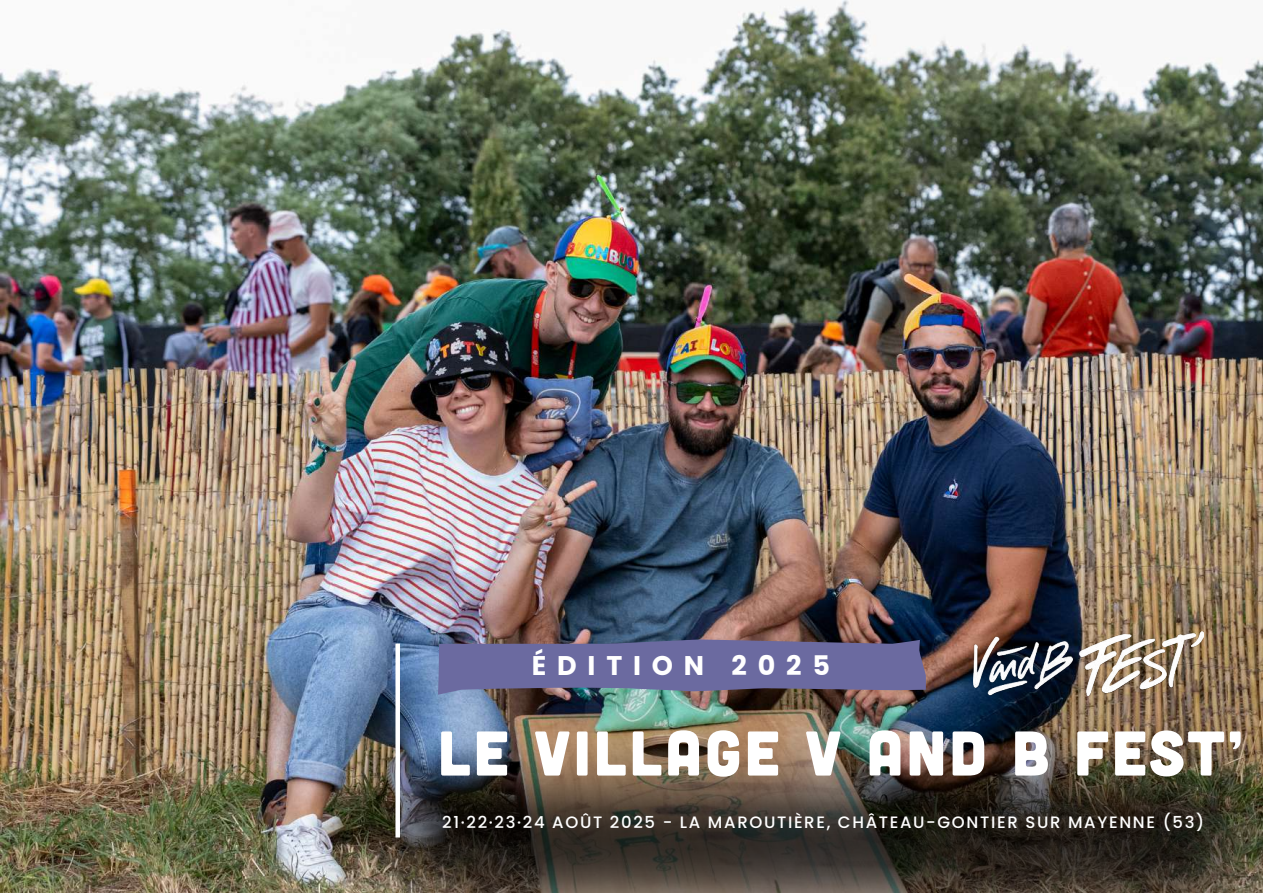
<style>
.page{position:relative;width:1263px;height:893px;background:#fff}
.page>*{position:absolute;margin:0;border:0;box-sizing:border-box;transform-origin:0 0}
.t1{font:63px "Cubano";letter-spacing:.05em;color:#fff}
.t2{font:700 27px "Poppins";letter-spacing:.4em;color:#fff}
.t3{font:500 16.5px "Poppins";letter-spacing:.1em;color:#fff}
</style>
<div class="page">
<img style="left:0;top:0;width:1263px;height:893px">
<img style="left:332px;top:721px;width:931px;height:172px">
<img style="left:438px;top:639px;width:488px;height:56px">
<img style="left:974px;top:631px;width:229px;height:65px">
<div style="left:395px;top:644px;width:5px;height:193px;background:#fff"></div>
<h2 class="t2" style="left:532px;top:650px;width:300px">ÉDITION 2025</h2>
<h1 class="t1" style="left:438px;top:713px;width:806px">LE VILLAGE V AND B FEST’</h1>
<p class="t3" style="left:442px;top:812px;width:763px">21·22·23·24 AOÛT 2025 - LA MAROUTIÈRE, CHÂTEAU-GONTIER SUR MAYENNE (53)</p>
</div>
